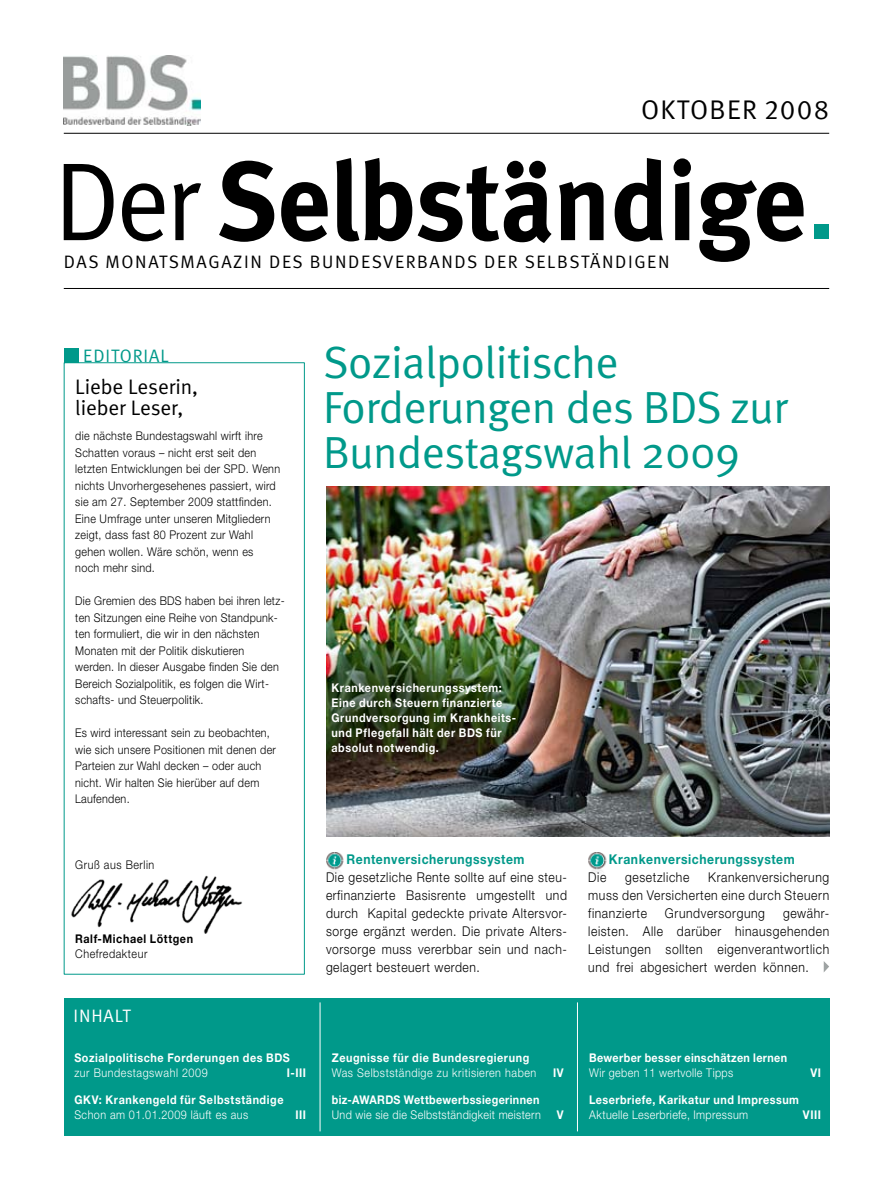
<style>
.page{position:relative;width:893px;height:1191px;background:#fff}
.page>*{position:absolute;margin:0;border:0;box-sizing:border-box;transform-origin:0 0}
.t1{font:700 111px "Meta";letter-spacing:-.005em;color:#000;scale:.95 1}
.t2{font:45px/45px "Meta Normal";letter-spacing:-.015em;color:#00998a}
.t3{font:27px "Meta Normal";letter-spacing:.05em;color:#000}
.t4{font:21px/21px "Meta Normal";color:#000}
.t5{font:18px "Meta Normal";letter-spacing:.09em;color:#000}
.t6{font:18px "Meta Normal";letter-spacing:.05em;color:#00998a}
.t7{font:18px "Meta Normal";letter-spacing:.05em;color:#fff}
.t8{font:300 13.5px/18px "Helvetica Neue LT";letter-spacing:.05em;color:#000;text-align:justify;scale:.9 1}
.t9{font:700 13.5px "Helvetica Neue LT";letter-spacing:.045em;color:#00998a;scale:.9 1}
.t10{font:300 12px/16.5px "Helvetica Neue LT";letter-spacing:.025em;color:#000;scale:.9 1}
.t11{font:700 12px/15px "Helvetica Neue LT";letter-spacing:.05em;color:#fff;scale:.9 1}
.t12{font:300 12px "Helvetica Neue LT";letter-spacing:.04em;color:#fff;scale:.9 1}
.t13{font:300 12px "Helvetica Neue LT";letter-spacing:.05em;color:#000;scale:.9 1}
.t14{font:700 12px "Helvetica Neue LT";letter-spacing:.05em;color:#000;scale:.9 1}
.s1{font-family:"Meta Normal Caps Expert"}
.s2{font-family:"Meta Normal";font-weight:400}
</style>
<div class="page">
<img style="left:588px;top:852px;width:19px;height:21px">
<img style="left:326px;top:852px;width:18px;height:21px">
<div style="left:814px;top:224px;width:15px;height:15px;background:#00998a"></div>
<hr style="left:64px;top:133px;width:765px;height:1px;background:#000">
<img style="left:64px;top:55px;width:136px;height:70px">
<hr style="left:64px;top:288px;width:765px;height:1px;background:#000">
<div style="left:64px;top:998px;width:765px;height:137px;background:#00998a"></div>
<hr style="left:577px;top:1002px;width:1px;height:129px;background:#fff">
<hr style="left:320px;top:1002px;width:1px;height:129px;background:#fff">
<img style="left:326px;top:486px;width:503px;height:350px">
<svg style="left:824px;top:961px;width:5px;height:11px"></svg>
<div style="left:64px;top:362px;width:241px;height:612px;border:1px solid #00998a"></div>
<div style="left:64px;top:348px;width:15px;height:15px;background:#00998a"></div>
<img style="left:71px;top:875px;width:171px;height:59px">
<h3 class="t3" style="left:641px;top:94px;width:190px">OKTOBER <span class="s1">2008</span></h3>
<h1 class="t1" style="left:54px;top:137px;width:793px"><span class="s2">Der</span> Selbständige</h1>
<h3 class="t5" style="left:64px;top:251px;width:108px">Das Monatsm</h3>
<h3 class="t5" style="left:196px;top:251px;width:85px">agazin des</h3>
<h3 class="t5" style="left:310px;top:251px;width:50px">Bundes</h3>
<h3 class="t5" style="left:383px;top:251px;width:23px">verb</h3>
<h3 class="t5" style="left:430px;top:251px;width:67px">ands der</h3>
<h3 class="t5" style="left:525px;top:251px;width:44px">Selbst</h3>
<h3 class="t5" style="left:590px;top:251px;width:81px">ändigen</h3>
<h3 class="t6" style="left:83px;top:346px;width:87px">Editorial</h3>
<h3 class="t4" style="left:75px;top:376px;width:124px">Liebe Leserin, lieber Leser,</h3>
<p class="t10" style="left:75px;top:427px;width:229px">die nächste Bundestagswahl wirft ihre Schatten voraus – nicht erst seit den letzten Entwicklungen bei der SPD. Wenn nichts Unvorhergesehenes passiert, wird sie am 27. September 2009 stattfinden.<br>Eine Umfrage unter unseren Mitgliedern zeigt, dass fast 80 Prozent zur Wahl gehen wollen. Wäre schön, wenn es noch mehr sind.</p>
<p class="t10" style="left:75px;top:592px;width:234px">Die Gremien des BDS haben bei ihren letz&shy;ten Sitzungen eine Reihe von Standpunk&shy;ten formuliert, die wir in den nächsten Monaten mit der Politik diskutieren werden. In dieser Ausgabe finden Sie den Bereich Sozialpolitik, es folgen die Wirt&shy;schafts- und Steuerpolitik.</p>
<p class="t10" style="left:75px;top:724px;width:225px">Es wird interessant sein zu beobachten, wie sich unsere Positionen mit denen der Parteien zur Wahl decken – oder auch nicht. Wir halten Sie hierüber auf dem Laufenden.</p>
<h2 class="t2" style="left:323px;top:339px;width:466px">Sozialpolitische<br>Forderungen des BDS zur<br>Bundestagswahl 2009</h2>
<p class="t11" style="left:331px;top:679px;width:207px">Krankenversicherungssystem:<br>Eine durch Steuern finanzierte<br>Grundversorgung im Krankheits&shy;und Pflegefall hält der BDS für absolut notwendig.</p>
<p class="t13" style="left:75px;top:857px;width:89px">Gruß aus Berlin</p>
<p class="t14" style="left:75px;top:931px;width:132px">Ralf-Michael Löttgen</p>
<p class="t13" style="left:75px;top:946px;width:82px">Chefredakteur</p>
<h3 class="t7" style="left:73px;top:1005px;width:56px">I nhalt</h3>
<p class="t11" style="left:74px;top:1050px;width:241px">Sozialpolitische Forderungen des BDS</p>
<p class="t12" style="left:74px;top:1065px;width:150px">zur Bundestagswahl 2009</p>
<p class="t11" style="left:287px;top:1065px;width:23px">I-III</p>
<p class="t11" style="left:74px;top:1091px;width:234px">GKV: Krankengeld für Selbstständige</p>
<p class="t12" style="left:74px;top:1107px;width:195px">Schon am 01.01.2009 läuft es aus</p>
<p class="t11" style="left:296px;top:1106px;width:13px">III</p>
<p class="t9" style="left:347px;top:851px;width:199px">Rentenversicherungssystem</p>
<p class="t8" style="left:326px;top:868px;width:269px">Die gesetzliche Rente sollte auf eine steu&shy;erfinanzierte Basisrente umgestellt und durch Kapital gedeckte private Altersvor&shy;sorge ergänzt werden. Die private Alters&shy;vorsorge muss vererbbar sein und nach&shy;gelagert besteuert werden.</p>
<p class="t11" style="left:332px;top:1050px;width:221px">Zeugnisse für die Bundesregierung</p>
<p class="t12" style="left:332px;top:1065px;width:229px">Was Selbstständige zu kritisieren haben</p>
<p class="t11" style="left:553px;top:1065px;width:13px">IV</p>
<p class="t11" style="left:332px;top:1091px;width:232px">biz-AWARDS Wettbewerbssiegerinnen</p>
<p class="t12" style="left:332px;top:1107px;width:234px">Und wie sie die Selbstständigkeit meistern</p>
<p class="t11" style="left:557px;top:1106px;width:9px">V</p>
<p class="t9" style="left:609px;top:851px;width:208px">Krankenversicherungssystem</p>
<p class="t8" style="left:588px;top:868px;width:269px;text-indent:120px">Krankenversicherung muss den Versicherten eine durch Steuern finanzierte</p>
<p class="t8" style="left:588px;top:868px;width:22px">Die</p>
<p class="t8" style="left:625px;top:868px;width:73px">gesetzliche</p>
<p class="t8" style="left:665px;top:904px;width:113px">Grundversorgung</p>
<p class="t8" style="left:588px;top:904px;width:269px;text-indent:195px">gewähr&shy;leisten. Alle darüber hinausgehenden Leistungen sollten eigenverantwortlich und frei abgesichert werden können.</p>
<p class="t11" style="left:589px;top:1050px;width:221px">Bewerber besser einschätzen lernen</p>
<p class="t12" style="left:589px;top:1065px;width:162px">Wir geben 11 wertvolle Tipps</p>
<p class="t11" style="left:810px;top:1065px;width:13px">VI</p>
<p class="t11" style="left:589px;top:1091px;width:235px">Leserbriefe, Karikatur und Impressum</p>
<p class="t12" style="left:589px;top:1107px;width:178px">Aktuelle Leserbriefe, Impressum</p>
<p class="t11" style="left:803px;top:1106px;width:22px">VIII</p>
</div>
